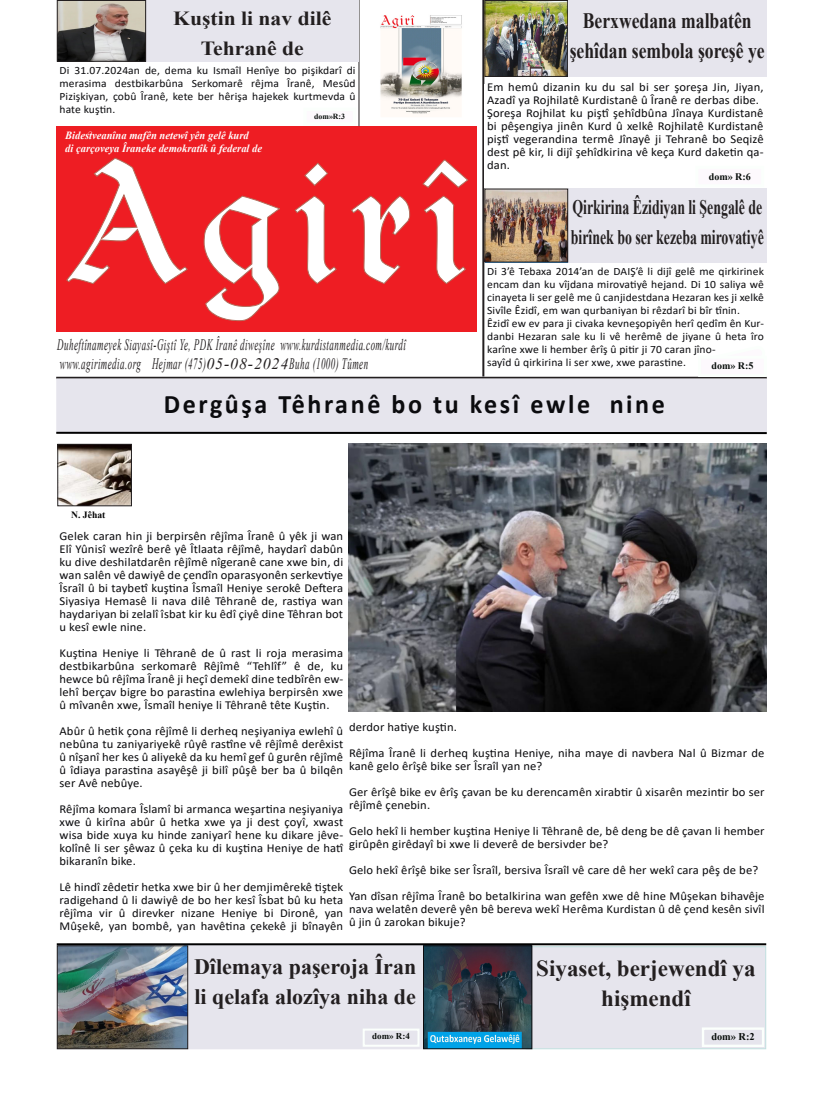
<style>
.page{position:relative;width:823px;height:1106px;background:#fff}
.page>*{position:absolute;margin:0;border:0;box-sizing:border-box;transform-origin:0 0}
.t1{font:700 26.8px "Calibri";letter-spacing:.1em;color:#0b0b0e}
.t2{font:700 23px/30px "Times New Roman";color:#231f20;text-align:center}
.t3{font:700 22px/30px "Times New Roman";color:#231f20}
.t4{font:700 22px/30px "Times New Roman";color:#231f20;text-align:center;scale:.8 1}
.t5{font:700 20.6px/30px "Times New Roman";color:#231f20;scale:.67 1}
.t6{font:700 20px "Times New Roman";color:#231f20;scale:1.08 1}
.t7{font:italic 16px "Times New Roman";letter-spacing:.05em;color:#231f20;scale:.56 1}
.t8{font:12.1px/13px "Calibri";letter-spacing:.01em;color:#0b0b0e;text-align:justify;scale:1.04 1}
.t9{font:11.1px/13px "Calibri";letter-spacing:.01em;color:#0b0b0e;text-align:justify;scale:1.04 1}
.t10{font:italic 700 11px "Times New Roman";color:#fff;scale:.96 1}
.t11{font:700 10.3px "Times New Roman";color:#070c0a}
.t12{font:700 10px "Times New Roman";color:#070c0a}
.t13{font:700 9.6px "Times New Roman";color:#000}
.t14{font:700 9px "Times New Roman";color:#070c0a}
.t15{font:700 7.8px "Times New Roman";color:#070c0a}
</style>
<div class="page">
<div style="left:57px;top:126px;width:419px;height:206px;background:#ee1d23"></div>
<svg style="left:66px;top:157px;width:402px;height:165px"></svg>
<hr style="left:358px;top:0;width:1px;height:126px;background:#231f20">
<hr style="left:482px;top:0;width:2px;height:376px;background:#231f20">
<hr style="left:56px;top:377px;width:710px;height:2px;background:#231f20">
<img style="left:349px;top:444px;width:416px;height:267px">
<div style="left:188px;top:945px;width:234px;height:103px;background:#e6e5ed"></div>
<div style="left:187px;top:945px;width:236px;height:104px;border:1px solid #e6e5ed"></div>
<div style="left:526px;top:946px;width:239px;height:102px;background:#e6e5ed"></div>
<div style="left:525px;top:946px;width:240px;height:103px;border:1px solid #c2e1e0"></div>
<hr style="left:57px;top:943px;width:708px;height:2px;background:#000">
<div style="left:568px;top:188px;width:198px;height:74px;background:#e6e5ed"></div>
<div style="left:696px;top:167px;width:66px;height:19px;background:#fdf9fd"></div>
<div style="left:699px;top:357px;width:65px;height:18px;background:#fdf9fd"></div>
<div style="left:305px;top:109px;width:49px;height:15px;background:#fdf9fd"></div>
<div style="left:701px;top:1027px;width:62px;height:20px;border:2px solid #fbfffc"></div>
<div style="left:362px;top:1028px;width:57px;height:18px;border:2px solid #fbfffc"></div>
<div style="left:57px;top:379px;width:708px;height:52px;background:#e6e5ed"></div>
<div style="left:56px;top:378px;width:710px;height:54px;border:1px solid #e6e5ed"></div>
<img style="left:380px;top:15px;width:82px;height:99px">
<img style="left:59px;top:947px;width:127px;height:100px">
<div style="left:57px;top:945px;width:131px;height:104px;border:1px solid #231f20"></div>
<hr style="left:56px;top:432px;width:710px;height:2px;background:#000">
<img style="left:425px;top:947px;width:105px;height:100px">
<div style="left:423px;top:945px;width:109px;height:104px;border:1px solid #0b0b0e"></div>
<img style="left:486px;top:2px;width:80px;height:73px">
<div style="left:484px;top:0;width:84px;height:77px;border:1px solid #231f20"></div>
<div style="left:568px;top:0;width:197px;height:77px;background:#e6e5ed"></div>
<img style="left:486px;top:190px;width:80px;height:70px">
<div style="left:484px;top:188px;width:84px;height:74px;border:1px solid #231f20"></div>
<div style="left:146px;top:0;width:212px;height:62px;background:#e6e5ed"></div>
<img style="left:59px;top:2px;width:85px;height:58px">
<div style="left:57px;top:0;width:89px;height:62px;border:1px solid #231f20"></div>
<img style="left:59px;top:446px;width:71px;height:58px">
<div style="left:57px;top:444px;width:75px;height:62px;border:1px solid #231f20"></div>
<p class="t6" style="left:173px;top:3px;width:148px">Kuştin li nav dilê</p>
<p class="t6" style="left:201px;top:33px;width:97px">Tehranê de</p>
<p class="t9" style="left:59px;top:64px;width:286px">Di 31.07.2024an de, dema ku Ismaîl Henîye bo pişikdarî di merasima destbikarbûna Serkomarê rêjma Îranê, Mesûd Pizişkiyan, çobû Îranê, kete ber hêrişa hajekek kurtmevda û hate kuştin.</p>
<p class="t15" style="left:314px;top:110px;width:32px">dom»R:3</p>
<p class="t10" style="left:65px;top:128px;width:193px">Bidestveanîna mafên netewî yên gelê kurd</p>
<p class="t10" style="left:65px;top:141px;width:206px">di çarçoveya Îraneke demokratîk û federal de</p>
<p class="t7" style="left:57px;top:333px;width:623px">Duheftînameyek Siayasî-Giştî Ye, PDK Îranê diweşîne www.kurdistanmedia.com/kurdî</p>
<p class="t7" style="left:60px;top:352px;width:551px">www.agirimedia.org Hejmar (475)05-08-2024Buha (1000) Tûmen</p>
<p class="t4" style="left:569px;top:5px;width:245px">Berxwedana malbatên şehîdan sembola şoreşê ye</p>
<p class="t8" style="left:487px;top:80px;width:267px">Em hemû dizanin ku du sal bi ser şoreşa Jin, Jiyan,<br>Azadî ya Rojhilatê Kurdistanê û Îranê re derbas dibe.</p>
<p class="t8" style="left:487px;top:106px;width:267px">Şoreşa Rojhilat ku piştî şehîdbûna Jînaya Kurdistanê bi pêşengiya jinên Kurd û xelkê Rojhilatê Kurdistanê piştî vegerandina termê Jînayê ji Tehranê bo Seqizê dest pê kir, li dijî şehîdkirina vê keça Kurd daketin qa&shy;dan.</p>
<p class="t12" style="left:708px;top:169px;width:43px">dom» R:6</p>
<p class="t5" style="left:570px;top:191px;width:289px">Qirkirina Êzidiyan li Şengalê de birînek bo ser kezeba mirovatiyê</p>
<p class="t9" style="left:487px;top:265px;width:267px">Di 3’ê Tebaxa 2014’an de DAIŞ’ê li dijî gelê me qirkirinek encam dan ku vîjdana mirovatiyê hejand. Di 10 saliya wê cinayeta li ser gelê me û canjidestdana Hezaran kes ji xelkê Sivîle Êzidî, em wan qurbaniyan bi rêzdarî bi bîr tînin.</p>
<p class="t9" style="left:487px;top:317px;width:267px;text-align:left">Êzidî ew ev para ji civaka kevneşopiyên herî qedîm ên Kur&shy;danbi Hezaran sale ku li vê herêmê de jiyane û heta îro karîne xwe li hember êrîş û pitir ji 70 caran jîno-<br>sayîd û qirkirina li ser xwe, xwe parastine.</p>
<p class="t12" style="left:711px;top:359px;width:43px">dom» R:5</p>
<p class="t13" style="left:71px;top:507px;width:36px">N. Jêhat</p>
<p class="t1" style="left:164px;top:385px;width:502px">Dergûşa Têhranê bo tu kesî ewle nine</p>
<p class="t8" style="left:59px;top:529px;width:274px">Gelek caran hin ji berpirsên rêjîma Îranê û yêk ji wan Elî Yûnisî wezîrê berê yê Îtlaata rêjîmê, haydarî dabûn ku dive deshilatdarên rêjîmê nîgeranê cane xwe bin, di wan salên vê dawiyê de çendîn oparasyonên serkevtiye Îsraîl û bi taybetî kuştina Îsmaîl Heniye serokê Deftera Siyasiya Hemasê li nava dilê Têhranê de, rastiya wan haydariyan bi zelalî îsbat kir ku êdî çiyê dine Têhran bot u kesî ewle nine.</p>
<p class="t8" style="left:59px;top:646px;width:274px">Kuştina Heniye li Têhranê de û rast li roja merasima destbikarbûna serkomarê Rêjîmê “Tehlîf” ê de, ku hewce bû rêjîma Îranê ji heçî demekî dine tedbîrên ew&shy;lehî berçav bigre bo parastina ewlehiya berpirsên xwe û mîvanên xwe, Îsmaîl heniye li Têhranê tête Kuştin.</p>
<p class="t8" style="left:59px;top:724px;width:274px">Abûr û hetik çona rêjîmê li derheq neşiyaniya ewlehî û nebûna tu zaniyariyekê rûyê rastîne vê rêjîmê derêxist û nîşanî her kes û aliyekê da ku hemî gef û gurên rêjîmê û îdiaya parastina asayêşê ji bilî pûşê ber ba û bilqên ser Avê nebûye.</p>
<p class="t8" style="left:59px;top:802px;width:274px">Rêjîma komara Îslamî bi armanca weşartina neşiyaniya xwe û kirîna abûr û hetka xwe ya ji dest çoyî, xwast wisa bide xuya ku hinde zaniyarî hene ku dikare jêve&shy;kolînê li ser şêwaz û çeka ku di kuştina Heniye de hatî bikaranîn bike.</p>
<p class="t8" style="left:59px;top:880px;width:274px">Lê hindî zêdetir hetka xwe bir û her demjimêrekê tiştek radigehand û li dawiyê de bo her kesî Îsbat bû ku heta rêjîma vir û direvker nizane Heniye bi Dironê, yan Mûşekê, yan bombê, yan havêtina çekekê ji bînayên</p>
<p class="t8" style="left:349px;top:720px;width:105px">derdor hatiye kuştin.</p>
<p class="t8" style="left:349px;top:746px;width:401px">Rêjîma Îranê li derheq kuştina Heniye, niha maye di navbera Nal û Bizmar de kanê gelo êrîşê bike ser Îsraîl yan ne?</p>
<p class="t8" style="left:349px;top:785px;width:401px">Ger êrîşê bike ev êrîş çavan be ku derencamên xirabtir û xisarên mezintir bo ser rêjîmê çenebin.</p>
<p class="t8" style="left:349px;top:824px;width:401px">Gelo hekî li hember kuştina Heniye li Têhranê de, bê deng be dê çavan li hember girûpên girêdayî bi xwe li deverê de bersivder be?</p>
<p class="t8" style="left:349px;top:863px;width:395px">Gelo hekî êrîşê bike ser Îsraîl, bersiva Îsraîl vê care dê her wekî cara pêş de be?</p>
<p class="t8" style="left:349px;top:889px;width:401px">Yan dîsan rêjîma Îranê bo betalkirina wan gefên xwe dê hine Mûşekan bihavêje nava welatên deverê yên bê bereva wekî Herêma Kurdistan û dê çend kesên sivîl û jin û zarokan bikuje?</p>
<p class="t3" style="left:194px;top:951px;width:224px">Dîlemaya paşeroja Îran li qelafa alozîya niha de</p>
<p class="t2" style="left:536px;top:952px;width:221px">Siyaset, berjewendî ya hişmendî</p>
<p class="t14" style="left:372px;top:1030px;width:39px">dom» R:4</p>
<p class="t11" style="left:711px;top:1029px;width:45px">dom» R:2</p>
</div>
